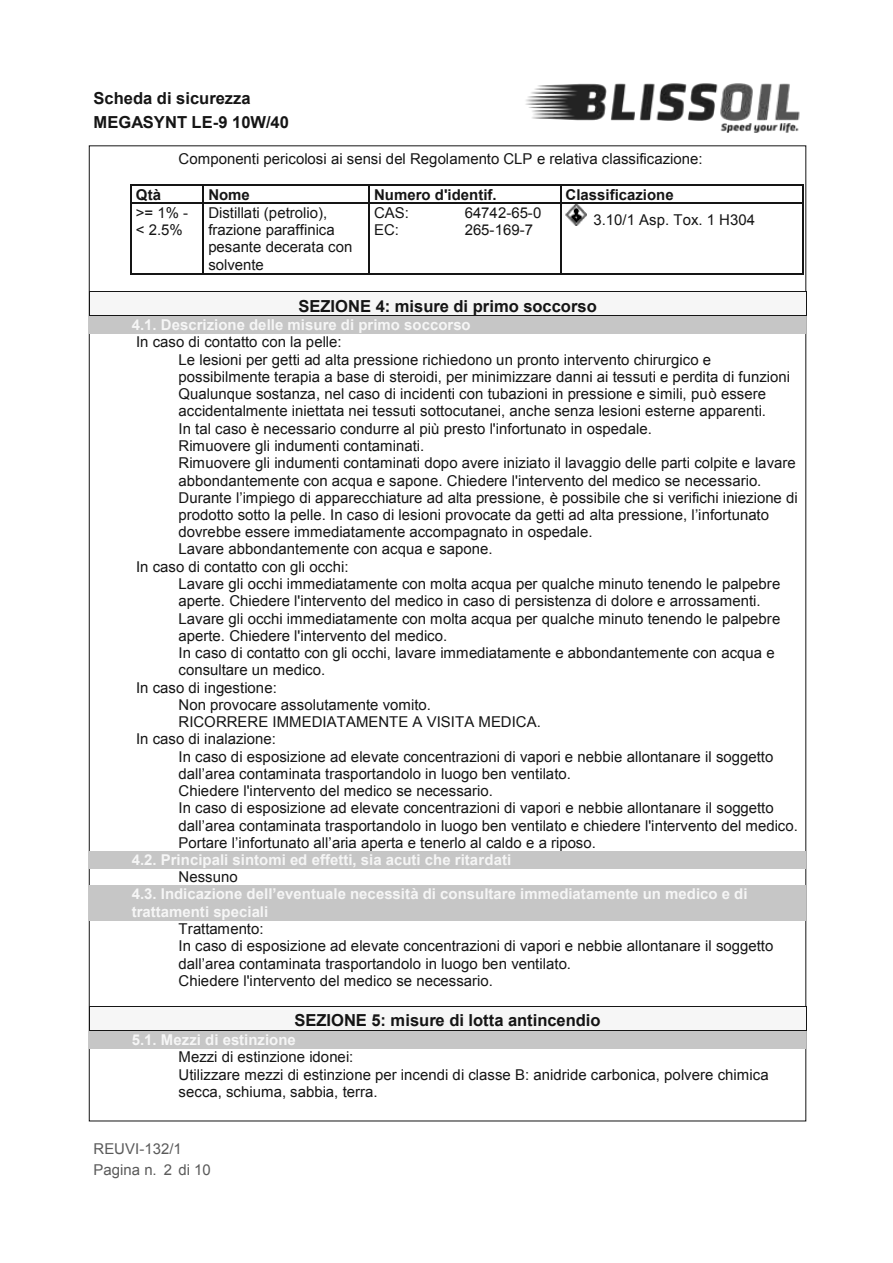
<style>
.page{position:relative;width:893px;height:1263px;background:#fff}
.page>*{position:absolute;margin:0;border:0;box-sizing:border-box;transform-origin:0 0}
.t1{font:700 16.5px/23.2px "Arial";color:#151515}
.t2{font:15px/17.2px "Arial";color:#151515}
.t3{font:700 15px/17.2px "Arial";color:#f6f6f6}
.t4{font:700 15px "Arial";color:#151515}
.t5{font:15px/21.5px "Arial";color:#5a5a5a}
</style>
<div class="page">
<hr style="left:132px;top:185px;width:71px;height:1px;background:#151515">
<hr style="left:204px;top:185px;width:165px;height:1px;background:#151515">
<hr style="left:370px;top:185px;width:190px;height:1px;background:#151515">
<svg style="left:131px;top:185px;width:1px;height:19px"></svg>
<hr style="left:132px;top:203px;width:71px;height:1px;background:#151515">
<svg style="left:203px;top:185px;width:1px;height:19px"></svg>
<hr style="left:204px;top:203px;width:165px;height:1px;background:#151515">
<svg style="left:369px;top:185px;width:1px;height:19px"></svg>
<hr style="left:370px;top:203px;width:190px;height:1px;background:#151515">
<hr style="left:131px;top:204px;width:1px;height:69px;background:#151515">
<hr style="left:132px;top:273px;width:71px;height:1px;background:#151515">
<hr style="left:203px;top:204px;width:1px;height:69px;background:#151515">
<hr style="left:204px;top:273px;width:165px;height:1px;background:#151515">
<hr style="left:369px;top:204px;width:1px;height:69px;background:#151515">
<hr style="left:370px;top:273px;width:190px;height:1px;background:#151515">
<div style="left:90px;top:292px;width:715px;height:23px;background:#f6f6f6"></div>
<hr style="left:90px;top:291px;width:716px;height:1px;background:#151515">
<div style="left:89px;top:316px;width:717px;height:17px;background:#c6c6c6"></div>
<svg style="left:89px;top:291px;width:2px;height:25px"></svg>
<hr style="left:91px;top:315px;width:715px;height:1px;background:#151515">
<div style="left:89px;top:851px;width:717px;height:17px;background:#c6c6c6"></div>
<div style="left:89px;top:885px;width:717px;height:18px;background:#c6c6c6"></div>
<div style="left:89px;top:903px;width:717px;height:17px;background:#c6c6c6"></div>
<div style="left:90px;top:1007px;width:715px;height:23px;background:#f6f6f6"></div>
<hr style="left:90px;top:1006px;width:716px;height:1px;background:#151515">
<div style="left:89px;top:1031px;width:717px;height:17px;background:#c6c6c6"></div>
<svg style="left:89px;top:1006px;width:2px;height:25px"></svg>
<hr style="left:91px;top:1030px;width:715px;height:1px;background:#151515">
<svg style="left:806px;top:1006px;width:1px;height:25px"></svg>
<img style="left:451px;top:83px;width:356px;height:324px">
<p class="t1" style="left:94px;top:88px;width:197px">Scheda di sicurezza<br>MEGASYNT LE-9 10W/40</p>
<p class="t2" style="left:179px;top:151px;width:525px">Componenti pericolosi ai sensi del Regolamento CLP e relativa classificazione:</p>
<p class="t4" style="left:136px;top:189px;width:27px">Qtà</p>
<p class="t4" style="left:208px;top:189px;width:43px">Nome</p>
<p class="t4" style="left:374px;top:189px;width:124px">Numero d'identif.</p>
<p class="t4" style="left:565px;top:189px;width:110px">Classificazione</p>
<p class="t2" style="left:136px;top:205px;width:54px">&gt;= 1% - &lt; 2.5%</p>
<p class="t2" style="left:208px;top:205px;width:146px">Distillati (petrolio), frazione paraffinica pesante decerata con solvente</p>
<p class="t2" style="left:374px;top:205px;width:36px">CAS:</p>
<p class="t2" style="left:465px;top:205px;width:78px">64742-65-0</p>
<p class="t2" style="left:593px;top:213px;width:163px">3.10/1 Asp. Tox. 1 H304</p>
<p class="t2" style="left:374px;top:223px;width:26px">EC:</p>
<p class="t2" style="left:465px;top:223px;width:70px">265-169-7</p>
<p class="t1" style="left:299px;top:296px;width:300px">SEZIONE 4: misure di primo soccorso</p>
<p class="t3" style="left:132px;top:317px;width:340px">4.1. Descrizione delle misure di primo soccorso</p>
<p class="t2" style="left:136px;top:335px;width:207px">In caso di contatto con la pelle:</p>
<p class="t2" style="left:179px;top:352px;width:534px">Le lesioni per getti ad alta pressione richiedono un pronto intervento chirurgico e</p>
<p class="t2" style="left:179px;top:369px;width:613px">possibilmente terapia a base di steroidi, per minimizzare danni ai tessuti e perdita di funzioni</p>
<p class="t2" style="left:179px;top:386px;width:589px">Qualunque sostanza, nel caso di incidenti con tubazioni in pressione e simili, può essere</p>
<p class="t2" style="left:179px;top:404px;width:589px">accidentalmente iniettata nei tessuti sottocutanei, anche senza lesioni esterne apparenti.</p>
<p class="t2" style="left:179px;top:421px;width:475px">In tal caso è necessario condurre al più presto l'infortunato in ospedale.</p>
<p class="t2" style="left:179px;top:438px;width:247px">Rimuovere gli indumenti contaminati.</p>
<p class="t2" style="left:179px;top:456px;width:618px">Rimuovere gli indumenti contaminati dopo avere iniziato il lavaggio delle parti colpite e lavare</p>
<p class="t2" style="left:179px;top:473px;width:584px">abbondantemente con acqua e sapone. Chiedere l'intervento del medico se necessario.</p>
<p class="t2" style="left:179px;top:490px;width:621px">Durante l’impiego di apparecchiature ad alta pressione, è possibile che si verifichi iniezione di</p>
<p class="t2" style="left:179px;top:507px;width:592px">prodotto sotto la pelle. In caso di lesioni provocate da getti ad alta pressione, l’infortunato</p>
<p class="t2" style="left:179px;top:525px;width:415px">dovrebbe essere immediatamente accompagnato in ospedale.</p>
<p class="t2" style="left:179px;top:542px;width:316px">Lavare abbondantemente con acqua e sapone.</p>
<p class="t2" style="left:136px;top:559px;width:214px">In caso di contatto con gli occhi:</p>
<p class="t2" style="left:179px;top:576px;width:603px">Lavare gli occhi immediatamente con molta acqua per qualche minuto tenendo le palpebre</p>
<p class="t2" style="left:179px;top:594px;width:583px">aperte. Chiedere l'intervento del medico in caso di persistenza di dolore e arrossamenti.</p>
<p class="t2" style="left:179px;top:611px;width:603px">Lavare gli occhi immediatamente con molta acqua per qualche minuto tenendo le palpebre</p>
<p class="t2" style="left:179px;top:628px;width:270px">aperte. Chiedere l'intervento del medico.</p>
<p class="t2" style="left:179px;top:645px;width:597px">In caso di contatto con gli occhi, lavare immediatamente e abbondantemente con acqua e</p>
<p class="t2" style="left:179px;top:663px;width:148px">consultare un medico.</p>
<p class="t2" style="left:136px;top:680px;width:142px">In caso di ingestione:</p>
<p class="t2" style="left:179px;top:697px;width:254px">Non provocare assolutamente vomito.</p>
<p class="t2" style="left:179px;top:714px;width:364px">RICORRERE IMMEDIATAMENTE A VISITA MEDICA.</p>
<p class="t2" style="left:136px;top:732px;width:141px">In caso di inalazione:</p>
<p class="t2" style="left:179px;top:749px;width:596px">In caso di esposizione ad elevate concentrazioni di vapori e nebbie allontanare il soggetto</p>
<p class="t2" style="left:179px;top:766px;width:394px">dall’area contaminata trasportandolo in luogo ben ventilato.</p>
<p class="t2" style="left:179px;top:783px;width:316px">Chiedere l'intervento del medico se necessario.</p>
<p class="t2" style="left:179px;top:801px;width:597px">In caso di esposizione ad elevate concentrazioni di vapori e nebbie allontanare il soggetto</p>
<p class="t2" style="left:179px;top:818px;width:621px">dall’area contaminata trasportandolo in luogo ben ventilato e chiedere l'intervento del medico.</p>
<p class="t2" style="left:179px;top:835px;width:419px">Portare l’infortunato all’aria aperta e tenerlo al caldo e a riposo.</p>
<p class="t3" style="left:132px;top:852px;width:381px">4.2. Principali sintomi ed effetti, sia acuti che ritardati</p>
<p class="t2" style="left:179px;top:870px;width:61px">Nessuno</p>
<p class="t3" style="left:132px;top:887px;width:617px">4.3. Indicazione dell’eventuale necessità di consultare immediatamente un medico e di trattamenti speciali</p>
<p class="t2" style="left:179px;top:921px;width:596px">Trattamento:<br>In caso di esposizione ad elevate concentrazioni di vapori e nebbie allontanare il soggetto dall’area contaminata trasportandolo in luogo ben ventilato.<br>Chiedere l'intervento del medico se necessario.</p>
<p class="t1" style="left:294px;top:1010px;width:308px">SEZIONE 5: misure di lotta antincendio</p>
<p class="t3" style="left:132px;top:1032px;width:166px">5.1. Mezzi di estinzione</p>
<p class="t2" style="left:179px;top:1049px;width:591px">Mezzi di estinzione idonei:<br>Utilizzare mezzi di estinzione per incendi di classe B: anidride carbonica, polvere chimica secca, schiuma, sabbia, terra.</p>
<p class="t5" style="left:94px;top:1139px;width:119px">REUVI-132/1<br>Pagina n. 2 di 10</p>
</div>
